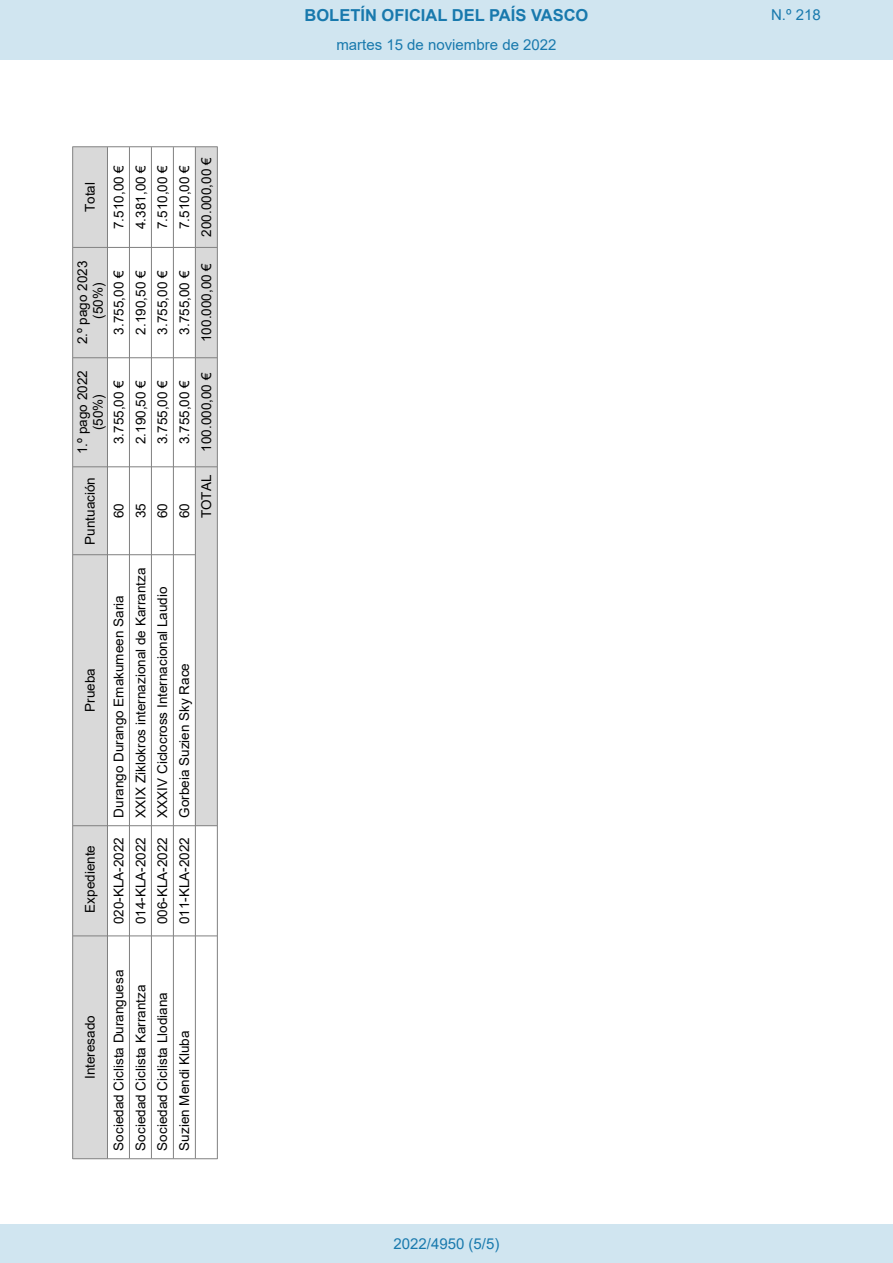
<style>
.page{position:relative;width:893px;height:1263px;background:#fff}
.page>*{position:absolute;margin:0;border:0;box-sizing:border-box;transform-origin:0 0}
.t1{font:700 16.5px "Arial";color:#1879ad}
.Paginacion_Centro{font:15px "Arial";color:#1879ad}
.t2{font:13.5px/15.5px "Arial";color:#000;text-align:center}
</style>
<div class="page">
<div style="left:73px;top:936px;width:34px;height:222px;background:#d9d9d9"></div>
<div style="left:73px;top:826px;width:34px;height:109px;background:#d9d9d9"></div>
<div style="left:73px;top:555px;width:34px;height:270px;background:#d9d9d9"></div>
<div style="left:73px;top:467px;width:34px;height:87px;background:#d9d9d9"></div>
<div style="left:73px;top:358px;width:34px;height:108px;background:#d9d9d9"></div>
<div style="left:73px;top:248px;width:34px;height:109px;background:#d9d9d9"></div>
<div style="left:73px;top:147px;width:34px;height:100px;background:#d9d9d9"></div>
<div style="left:196px;top:467px;width:21px;height:358px;background:#d9d9d9"></div>
<div style="left:196px;top:358px;width:21px;height:108px;background:#d9d9d9"></div>
<div style="left:196px;top:248px;width:21px;height:109px;background:#d9d9d9"></div>
<div style="left:196px;top:147px;width:21px;height:100px;background:#d9d9d9"></div>
<hr style="left:73px;top:1158px;width:144px;height:1px;background:#808080">
<hr style="left:73px;top:935px;width:34px;height:1px;background:#808080">
<svg style="left:108px;top:935px;width:109px;height:1px"></svg>
<hr style="left:73px;top:825px;width:34px;height:1px;background:#808080">
<svg style="left:108px;top:825px;width:109px;height:1px"></svg>
<hr style="left:73px;top:554px;width:34px;height:1px;background:#808080">
<svg style="left:108px;top:554px;width:87px;height:1px"></svg>
<hr style="left:73px;top:466px;width:34px;height:1px;background:#808080">
<svg style="left:108px;top:466px;width:109px;height:1px"></svg>
<hr style="left:73px;top:357px;width:34px;height:1px;background:#808080">
<svg style="left:108px;top:357px;width:109px;height:1px"></svg>
<hr style="left:73px;top:247px;width:34px;height:1px;background:#808080">
<svg style="left:108px;top:247px;width:109px;height:1px"></svg>
<hr style="left:73px;top:146px;width:144px;height:1px;background:#808080">
<hr style="left:72px;top:146px;width:1px;height:1013px;background:#808080">
<hr style="left:107px;top:147px;width:1px;height:1011px;background:#808080">
<hr style="left:129px;top:147px;width:1px;height:1011px;background:#808080">
<hr style="left:151px;top:147px;width:1px;height:1011px;background:#808080">
<hr style="left:173px;top:147px;width:1px;height:1011px;background:#808080">
<hr style="left:195px;top:147px;width:1px;height:1011px;background:#808080">
<hr style="left:217px;top:146px;width:1px;height:1013px;background:#808080">
<div style="left:0;top:0;width:893px;height:60px;background:#d0e5f0"></div>
<div style="left:0;top:1225px;width:893px;height:38px;background:#d0e5f0"></div>
<p class="t2" style="left:82px;top:212px;width:32px;rotate:-90deg">Total</p>
<p class="t2" style="left:111px;top:229px;width:65px;rotate:-90deg">7.510,00 €</p>
<p class="t2" style="left:133px;top:229px;width:65px;rotate:-90deg">4.381,00 €</p>
<p class="t2" style="left:155px;top:229px;width:65px;rotate:-90deg">7.510,00 €</p>
<p class="t2" style="left:75px;top:344px;width:85px;rotate:-90deg">2.º pago 2023 (50%)</p>
<p class="t2" style="left:111px;top:334px;width:65px;rotate:-90deg">3.755,00 €</p>
<p class="t2" style="left:133px;top:334px;width:65px;rotate:-90deg">2.190,50 €</p>
<p class="t2" style="left:155px;top:334px;width:65px;rotate:-90deg">3.755,00 €</p>
<p class="t2" style="left:177px;top:229px;width:65px;rotate:-90deg">7.510,00 €</p>
<p class="t2" style="left:199px;top:236px;width:80px;rotate:-90deg">200.000,00 €</p>
<p class="t2" style="left:177px;top:335px;width:65px;rotate:-90deg">3.755,00 €</p>
<p class="t2" style="left:199px;top:342px;width:80px;rotate:-90deg">100.000,00 €</p>
<p class="t2" style="left:75px;top:454px;width:85px;rotate:-90deg">1.º pago 2022 (50%)</p>
<p class="t2" style="left:111px;top:444px;width:65px;rotate:-90deg">3.755,00 €</p>
<p class="t2" style="left:133px;top:444px;width:65px;rotate:-90deg">2.190,50 €</p>
<p class="t2" style="left:82px;top:544px;width:69px;rotate:-90deg">Puntuación</p>
<p class="t2" style="left:82px;top:712px;width:45px;rotate:-90deg">Prueba</p>
<p class="t2" style="left:82px;top:913px;width:69px;rotate:-90deg">Expediente</p>
<p class="t2" style="left:111px;top:518px;width:17px;rotate:-90deg">60</p>
<p class="t2" style="left:133px;top:518px;width:17px;rotate:-90deg">35</p>
<p class="t2" style="left:111px;top:818px;width:224px;rotate:-90deg">Durango Durango Emakumeen Saria</p>
<p class="t2" style="left:111px;top:924px;width:89px;rotate:-90deg">020-KLA-2022</p>
<p class="t2" style="left:133px;top:818px;width:251px;rotate:-90deg">XXIX Ziklokros internazional de Karrantza</p>
<p class="t2" style="left:133px;top:924px;width:89px;rotate:-90deg">014-KLA-2022</p>
<p class="t2" style="left:155px;top:444px;width:65px;rotate:-90deg">3.755,00 €</p>
<p class="t2" style="left:155px;top:518px;width:17px;rotate:-90deg">60</p>
<p class="t2" style="left:155px;top:818px;width:233px;rotate:-90deg">XXXIV Ciclocross Internacional Laudio</p>
<p class="t2" style="left:155px;top:924px;width:89px;rotate:-90deg">006-KLA-2022</p>
<p class="t2" style="left:177px;top:444px;width:65px;rotate:-90deg">3.755,00 €</p>
<p class="t2" style="left:177px;top:518px;width:17px;rotate:-90deg">60</p>
<p class="t2" style="left:199px;top:452px;width:80px;rotate:-90deg">100.000,00 €</p>
<p class="t2" style="left:199px;top:518px;width:45px;rotate:-90deg">TOTAL</p>
<p class="t2" style="left:177px;top:818px;width:156px;rotate:-90deg">Gorbeia Suzien Sky Race</p>
<p class="t2" style="left:177px;top:924px;width:89px;rotate:-90deg">011-KLA-2022</p>
<p class="t2" style="left:82px;top:1079px;width:65px;rotate:-90deg">Interesado</p>
<p class="t2" style="left:111px;top:1151px;width:182px;rotate:-90deg">Sociedad Ciclista Duranguesa</p>
<p class="t2" style="left:133px;top:1151px;width:167px;rotate:-90deg">Sociedad Ciclista Karrantza</p>
<p class="t2" style="left:155px;top:1151px;width:160px;rotate:-90deg">Sociedad Ciclista Llodiana</p>
<p class="t2" style="left:177px;top:1151px;width:122px;rotate:-90deg">Suzien Mendi Kluba</p>
<p class="t1" style="left:305px;top:3px;width:285px">BOLETÍN OFICIAL DEL PAÍS VASCO</p>
<p class="Paginacion_Centro" style="left:771px;top:5px;width:51px">N.º 218</p>
<p class="Paginacion_Centro" style="left:336px;top:35px;width:222px">martes 15 de noviembre de 2022</p>
<p class="Paginacion_Centro" style="left:393px;top:1234px;width:107px">2022/4950 (5/5)</p>
</div>
